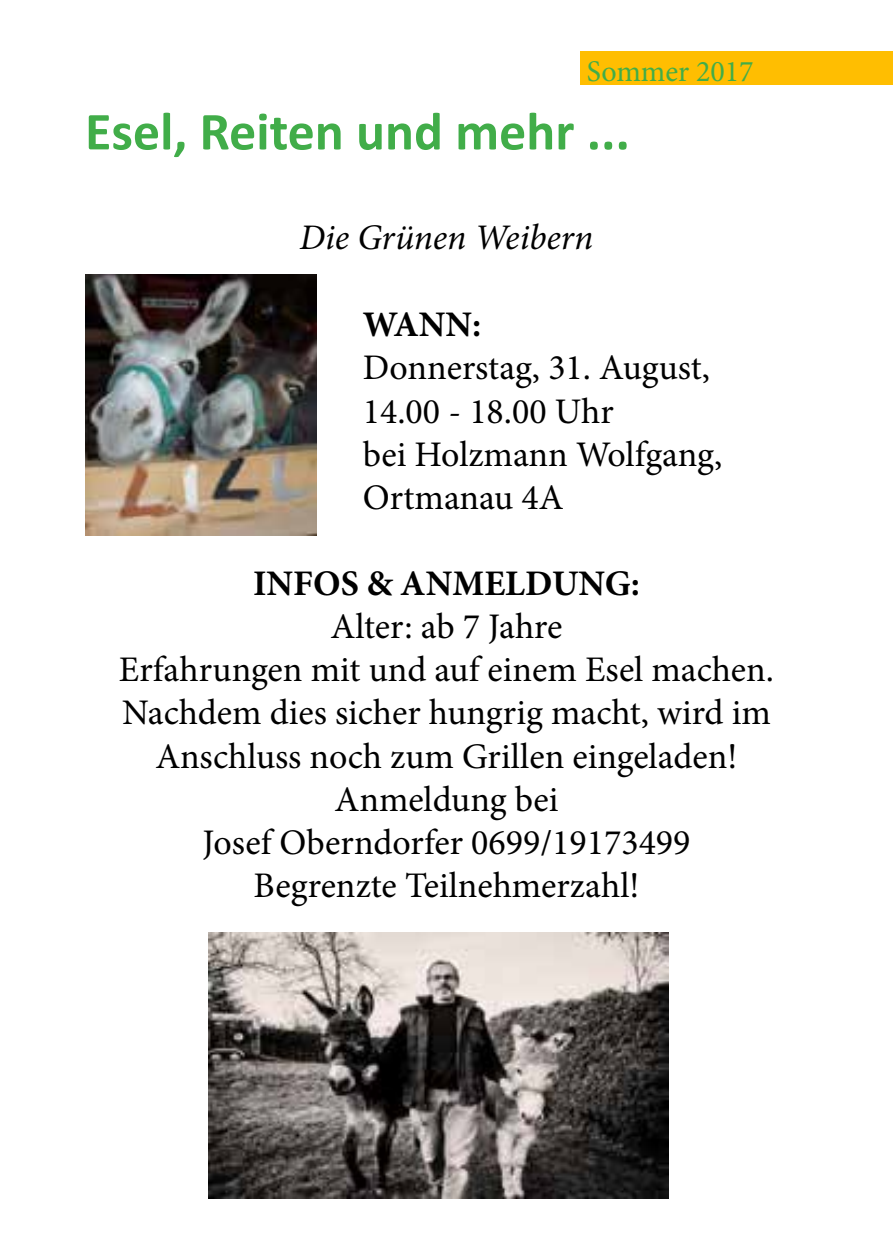
<style>
.page{position:relative;width:893px;height:1259px;background:#fff}
.page>*{position:absolute;margin:0;border:0;box-sizing:border-box;transform-origin:0 0}
.t1{font:700 54px "Calibri";color:#41ad49}
.t2{font:36px/43.2px "Minion Pro";color:#000;text-align:center}
.t3{font:700 36px "Minion Pro";color:#000}
.t4{font:italic 36px "Minion Pro";letter-spacing:-.005em;color:#000}
.t5{font:30px "Minion Pro";color:#41ad49}
</style>
<div class="page">
<div style="left:580px;top:51px;width:313px;height:34px;background:#ffbe01"></div>
<img style="left:208px;top:933px;width:460px;height:265px">
<img style="left:85px;top:274px;width:231px;height:262px">
<p class="t5" style="left:587px;top:52px;width:168px">Sommer 2017</p>
<h1 class="t1" style="left:85px;top:93px;width:546px">Esel, Reiten und mehr ...</h1>
<p class="t4" style="left:300px;top:213px;width:295px">Die Grünen Weibern</p>
<p class="t3" style="left:363px;top:299px;width:120px">WANN:</p>
<p class="t2" style="left:363px;top:346px;width:361px;text-align:left">Donnerstag, 31. August,<br>14.00 - 18.00 Uhr<br>bei Holzmann Wolfgang,<br>Ortmanau 4A</p>
<p class="t3" style="left:253px;top:558px;width:388px">INFOS &amp; ANMELDUNG:</p>
<p class="t2" style="left:119px;top:605px;width:657px">Alter: ab 7 Jahre<br>Erfahrungen mit und auf einem Esel machen.<br>Nachdem dies sicher hungrig macht, wird im<br>Anschluss noch zum Grillen eingeladen!<br>Anmeldung bei<br>Josef Oberndorfer 0699/19173499<br>Begrenzte Teilnehmerzahl!</p>
</div>
